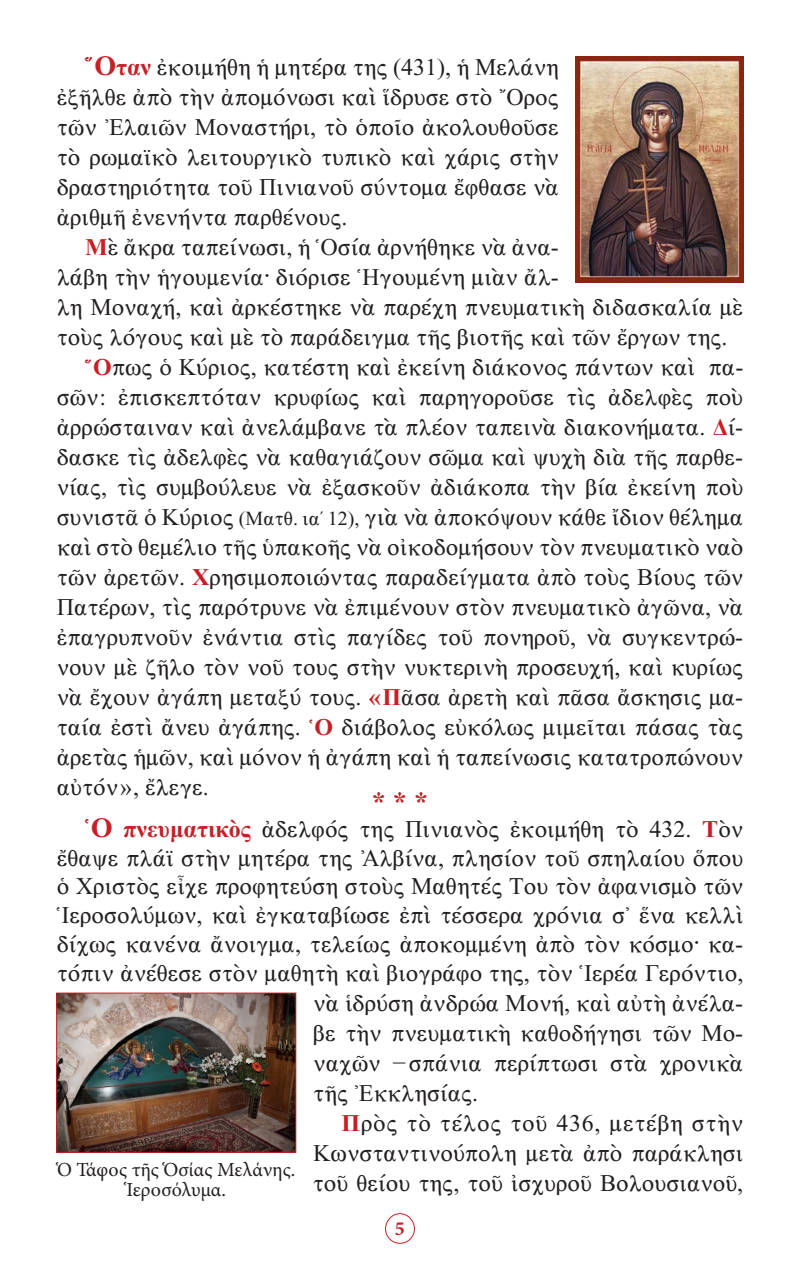
<style>
.page{position:relative;width:800px;height:1270px;background:#fff}
.page>*{position:absolute;margin:0;border:0;box-sizing:border-box;transform-origin:0 0}
.Asteriskoi{font:28px "CTOS New Times Bold Test 1";color:#c62026}
.t1{font:24px/30px "CTOS New Times Roman Test 1";color:#231f20;text-align:justify}
.t2{font:20px/20px "Minion Pro";color:#231f20;text-align:center}
.t3{font:700 20px "Minion Pro";color:#c62026}
.s1{font-family:"CTOS New Times Bold Test 1";font-size:28px;color:#c62026}
.s2{font-family:"CTOS New Times Bold Test 1";color:#c62026}
.s3{font-size:20px}
</style>
<div class="page">
<div style="left:385px;top:1213px;width:30px;height:31px;border:1px solid #c62026;border-radius:50%"></div>
<img style="left:58px;top:995px;width:236px;height:156px">
<div style="left:56px;top:993px;width:240px;height:160px;border:1px solid #c62026"></div>
<img style="left:576px;top:57px;width:167px;height:225px">
<p class="t1" style="left:57px;top:52px;width:504px;text-indent:28px"><span class="s1">Ὅ</span><span class="s2">ταν</span> ἐκοιμήθη ἡ μητέρα της (431), ἡ Μελάνη ἐξῆλθε ἀπὸ τὴν ἀπομόνωσι καὶ ἵδρυσε στὸ Ὄρος τῶν Ἐλαιῶν Μοναστήρι, τὸ ὁποῖο ἀκολουθοῦσε τὸ ρωμαϊκὸ λειτουργικὸ τυπικὸ καὶ χάρις στὴν δραστηριότητα τοῦ Πινιανοῦ σύντομα ἔφθασε νὰ ἀριθμῆ ἐνενήντα παρθένους.</p>
<p class="t1" style="left:57px;top:232px;width:688px;text-align:left;text-indent:28px"><span class="s2">Μ</span>ὲ ἄκρα ταπείνωσι, ἡ Ὁσία ἀρνήθηκε νὰ ἀνα-<br>λάβη τὴν ἡγουμενία· διόρισε Ἡγουμένη μιὰν ἄλ-<br>λη Μοναχή, καὶ ἀρκέστηκε νὰ παρέχη πνευματικὴ διδασκαλία μὲ τοὺς λόγους καὶ μὲ τὸ παράδειγμα τῆς βιοτῆς καὶ τῶν ἔργων της.</p>
<p class="t1" style="left:57px;top:352px;width:688px;text-indent:28px"><span class="s2">Ὅ</span>πως ὁ Κύριος, κατέστη καὶ ἐκείνη διάκονος πάντων καὶ πα&shy;σῶν: ἐπισκεπτόταν κρυφίως καὶ παρηγοροῦσε τὶς ἀδελφὲς ποὺ ἀρρώσταιναν καὶ ἀνελάμβανε τὰ πλέον ταπεινὰ διακονήματα. <span class="s2">Δ</span>ί&shy;δασκε τὶς ἀδελφὲς νὰ καθαγιάζουν σῶμα καὶ ψυχὴ διὰ τῆς παρθε&shy;νίας, τὶς συμβούλευε νὰ ἐξασκοῦν ἀδιάκοπα τὴν βία ἐκείνη ποὺ συνιστᾶ ὁ Κύριος <span class="s3">(Ματθ. ια΄ 12),</span> γιὰ νὰ ἀποκόψουν κάθε ἴδιον θέλημα καὶ στὸ θεμέλιο τῆς ὑπακοῆς νὰ οἰκοδομήσουν τὸν πνευματικὸ ναὸ τῶν ἀρετῶν. <span class="s2">Χ</span>ρησιμοποιώντας παραδείγματα ἀπὸ τοὺς Βίους τῶν Πατέρων, τὶς παρότρυνε νὰ ἐπιμένουν στὸν πνευματικὸ ἀγῶνα, νὰ ἐπαγρυπνοῦν ἐνάντια στὶς παγίδες τοῦ πονηροῦ, νὰ συγκεντρώ&shy;νουν μὲ ζῆλο τὸν νοῦ τους στὴν νυκτερινὴ προσευχή, καὶ κυρίως νὰ ἔχουν ἀγάπη μεταξύ τους. <span class="s2">«Π</span>ᾶσα ἀρετὴ καὶ πᾶσα ἄσκησις μα&shy;ταία ἐστὶ ἄνευ ἀγάπης. <span class="s2">Ὁ</span> διάβολος εὐκόλως μιμεῖται πάσας τὰς ἀρετὰς ἡμῶν, καὶ μόνον ἡ ἀγάπη καὶ ἡ ταπείνωσις κατατροπώνουν αὐτόν», ἔλεγε.</p>
<p class="Asteriskoi" style="left:372px;top:786px;width:57px">* * *</p>
<p class="t1" style="left:85px;top:814px;width:660px"><span class="s1">Ὁ</span> <span class="s2">πνευματικὸς</span> ἀδελφός της Πινιανὸς ἐκοιμήθη τὸ 432. <span class="s2">Τ</span>ὸν</p>
<p class="t1" style="left:57px;top:843px;width:688px">ἔθαψε πλάϊ στὴν μητέρα της Ἀλβίνα, πλησίον τοῦ σπηλαίου ὅπου</p>
<p class="t1" style="left:57px;top:871px;width:688px">ὁ Χριστὸς εἶχε προφητεύση στοὺς Μαθητές Του τὸν ἀφανισμὸ τῶν</p>
<p class="t1" style="left:57px;top:900px;width:688px">Ἱεροσολύμων, καὶ ἐγκαταβίωσε ἐπὶ τέσσερα χρόνια σ᾿ ἕνα κελλὶ</p>
<p class="t1" style="left:57px;top:929px;width:688px">δίχως κανένα ἄνοιγμα, τελείως ἀποκομμένη ἀπὸ τὸν κόσμο· κα-</p>
<p class="t1" style="left:57px;top:958px;width:688px">τόπιν ἀνέθεσε στὸν μαθητὴ καὶ βιογράφο της, τὸν Ἱερέα Γερόντιο,</p>
<p class="t1" style="left:313px;top:988px;width:431px">νὰ ἱδρύση ἀνδρώα Μονή, καὶ αὐτὴ ἀνέλα-</p>
<p class="t1" style="left:313px;top:1018px;width:431px">βε τὴν πνευματικὴ καθοδήγησι τῶν Μο-</p>
<p class="t1" style="left:313px;top:1048px;width:431px">ναχῶν ‒σπάνια περίπτωσι στὰ χρονικὰ</p>
<p class="t1" style="left:313px;top:1078px;width:166px">τῆς Ἐκκλησίας.</p>
<p class="t1" style="left:313px;top:1108px;width:432px;text-indent:29px"><span class="s2">Π</span>ρὸς τὸ τέλος τοῦ 436, μετέβη στὴν Κωνσταντινούπολη μετὰ ἀπὸ παράκλησι τοῦ θείου της, τοῦ ἰσχυροῦ Βολουσιανοῦ,</p>
<p class="t2" style="left:57px;top:1160px;width:240px">Ὁ Τάφος τῆς Ὁσίας Μελάνης.<br>Ἱεροσόλυμα.</p>
<p class="t3" style="left:395px;top:1215px;width:11px">5</p>
</div>
